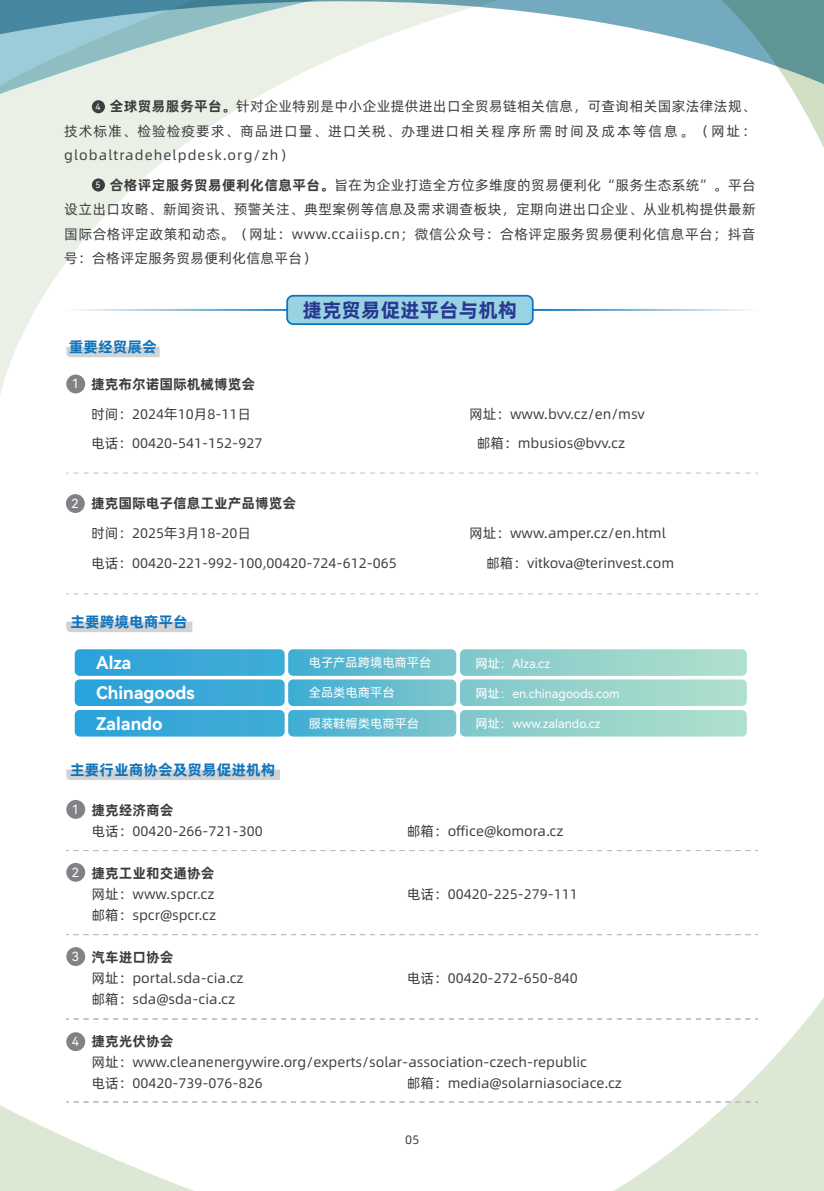
<style>
.page{position:relative;width:824px;height:1191px;background:#fff}
.page>*{position:absolute;margin:0;border:0;box-sizing:border-box;transform-origin:0 0}
.t1{font:700 19.78px "Alibaba Pu Hui Ti";color:#283890}
.t2{font:17.5px/30.1px "Harmony OS Sans SC Bold";color:#fff}
.t3{font:700 14.88px "Alibaba Pu Hui Ti";color:#1074bc}
.t4{font:13.83px/24.5px "Alibaba Pu Hui Ti";color:#3e3e3f;text-align:justify}
.t5{font:700 13.83px "Alibaba Pu Hui Ti";color:#3e3e3f}
.t6{font:12.6px "Harmony OS Sans SC";color:#fff}
.t7{font:12.25px "Harmony OS Sans SC";color:#fff}
.t8{font:12.25px "Alibaba Pu Hui Ti";color:#3e3e3f}
.t9{font:8.75px "Harmony OS Sans SC";color:#fff}
.s1{font-weight:700}
</style>
<div class="page">
<svg style="left:587px;top:999px;width:236px;height:192px"></svg>
<svg style="left:1px;top:94px;width:560px;height:300px"></svg>
<svg style="left:1px;top:91px;width:266px;height:3px"></svg>
<svg style="left:793px;top:91px;width:30px;height:55px"></svg>
<svg style="left:1px;top:0;width:822px;height:91px"></svg>
<svg style="left:0;top:0;width:1px;height:394px"></svg>
<hr style="left:61px;top:309px;width:697px;height:2px;background:#fff">
<div style="left:287px;top:296px;width:245px;height:28px;background:#99d3e2;border-radius:6px"></div>
<div style="left:286px;top:295px;width:247px;height:30px;border:2px solid #1074bc;border-radius:6px"></div>
<svg style="left:66px;top:347px;width:94px;height:10px"></svg>
<svg style="left:66px;top:473px;width:691px;height:1px"></svg>
<svg style="left:66px;top:593px;width:691px;height:1px"></svg>
<div style="left:66px;top:374px;width:19px;height:19px;background:#808285;border-radius:50%"></div>
<div style="left:66px;top:494px;width:19px;height:19px;background:#808285;border-radius:50%"></div>
<svg style="left:66px;top:621px;width:126px;height:11px"></svg>
<svg style="left:75px;top:649px;width:671px;height:87px;background:#7ac5d5"></svg>
<svg style="left:66px;top:769px;width:214px;height:11px;background:#d3d4d6"></svg>
<svg style="left:66px;top:850px;width:691px;height:1px"></svg>
<svg style="left:66px;top:934px;width:691px;height:1px"></svg>
<svg style="left:66px;top:1018px;width:691px;height:1px"></svg>
<svg style="left:0;top:1101px;width:757px;height:90px"></svg>
<div style="left:66px;top:800px;width:19px;height:19px;background:#808285;border-radius:50%"></div>
<div style="left:66px;top:947px;width:19px;height:19px;background:#808285;border-radius:50%"></div>
<div style="left:66px;top:863px;width:19px;height:18px;background:#808285;border-radius:50%"></div>
<div style="left:66px;top:1032px;width:19px;height:19px;background:#808285;border-radius:50%"></div>
<div style="left:92px;top:100px;width:13px;height:13px;background:#3e3e3f;border-radius:50%"></div>
<div style="left:92px;top:178px;width:13px;height:13px;background:#3e3e3f;border-radius:50%"></div>
<p class="t4" style="left:64px;top:93px;width:693px;text-indent:46px"><span class="s1">全球贸易服务平台。</span>针对企业特别是中小企业提供进出口全贸易链相关信息，可查询相关国家法律法规、技术标准、检验检疫要求、商品进口量、进口关税、办理进口相关程序所需时间及成本等信息。（网址：globaltradehelpdesk.org/zh）</p>
<p class="t4" style="left:64px;top:172px;width:693px;text-indent:46px"><span class="s1">合格评定服务贸易便利化信息平台。</span>旨在为企业打造全方位多维度的贸易便利化“服务生态系统”。平台设立出口攻略、新闻资讯、预警关注、典型案例等信息及需求调查板块，定期向进出口企业、从业机构提供最新国际合格评定政策和动态。（网址：www.ccaiisp.cn；微信公众号：合格评定服务贸易便利化信息平台；抖音号：合格评定服务贸易便利化信息平台）</p>
<p class="t9" style="left:96px;top:101px;width:6px">4</p>
<p class="t9" style="left:96px;top:179px;width:6px">5</p>
<h1 class="t1" style="left:302px;top:294px;width:216px">捷克贸易促进平台与机构</h1>
<p class="t3" style="left:69px;top:335px;width:89px">重要经贸展会</p>
<p class="t5" style="left:91px;top:373px;width:166px">捷克布尔诺国际机械博览会</p>
<p class="t4" style="left:91px;top:401px;width:161px">时间：2024年10月8-11日</p>
<p class="t4" style="left:469px;top:401px;width:177px">网址：www.bvv.cz/en/msv</p>
<p class="t4" style="left:91px;top:430px;width:173px">电话：00420-541-152-927</p>
<p class="t4" style="left:476px;top:430px;width:150px">邮箱：mbusios@bvv.cz</p>
<p class="t6" style="left:72px;top:375px;width:9px">1</p>
<p class="t6" style="left:71px;top:494px;width:9px">2</p>
<p class="t5" style="left:91px;top:492px;width:207px">捷克国际电子信息工业产品博览会</p>
<p class="t4" style="left:91px;top:520px;width:161px">时间：2025年3月18-20日</p>
<p class="t4" style="left:469px;top:520px;width:198px">网址：www.amper.cz/en.html</p>
<p class="t4" style="left:91px;top:549px;width:307px">电话：00420-221-992-100,00420-724-612-065</p>
<p class="t4" style="left:486px;top:549px;width:189px">邮箱：vitkova@terinvest.com</p>
<p class="t3" style="left:71px;top:610px;width:119px">主要跨境电商平台</p>
<p class="t2" style="left:96px;top:647px;width:100px">Alza<br>Chinagoods</p>
<p class="t7" style="left:475px;top:654px;width:76px">网址：Alza.cz</p>
<p class="t7" style="left:309px;top:654px;width:124px">电子产品跨境电商平台</p>
<p class="t7" style="left:309px;top:684px;width:87px">全品类电商平台</p>
<p class="t7" style="left:475px;top:685px;width:146px">网址：en.chinagoods.com</p>
<p class="t2" style="left:96px;top:708px;width:68px">Zalando</p>
<p class="t7" style="left:309px;top:715px;width:112px">服装鞋帽类电商平台</p>
<p class="t7" style="left:475px;top:715px;width:127px">网址：www.zalando.cz</p>
<p class="t3" style="left:70px;top:757px;width:207px">主要行业商协会及贸易促进机构</p>
<p class="t5" style="left:91px;top:798px;width:84px">捷克经济商会</p>
<p class="t4" style="left:91px;top:817px;width:173px">电话：00420-266-721-300</p>
<p class="t4" style="left:406px;top:817px;width:158px">邮箱：office@komora.cz</p>
<p class="t5" style="left:91px;top:861px;width:125px">捷克工业和交通协会</p>
<p class="t4" style="left:91px;top:880px;width:124px">网址：www.spcr.cz</p>
<p class="t4" style="left:406px;top:880px;width:173px">电话：00420-225-279-111</p>
<p class="t4" style="left:91px;top:901px;width:126px">邮箱：spcr@spcr.cz</p>
<p class="t5" style="left:91px;top:945px;width:84px">汽车进口协会</p>
<p class="t4" style="left:91px;top:964px;width:154px">网址：portal.sda-cia.cz</p>
<p class="t4" style="left:406px;top:964px;width:173px">电话：00420-272-650-840</p>
<p class="t4" style="left:91px;top:985px;width:145px">邮箱：sda@sda-cia.cz</p>
<p class="t5" style="left:91px;top:1029px;width:84px">捷克光伏协会</p>
<p class="t4" style="left:91px;top:1050px;width:497px;line-height:21px">网址：www.cleanenergywire.org/experts/solar-association-czech-republic电话：00420-739-076-826</p>
<p class="t6" style="left:72px;top:800px;width:9px">1</p>
<p class="t6" style="left:72px;top:863px;width:9px">2</p>
<p class="t6" style="left:72px;top:947px;width:9px">3</p>
<p class="t6" style="left:72px;top:1032px;width:9px">4</p>
<p class="t4" style="left:406px;top:1069px;width:217px">邮箱：media@solarniasociace.cz</p>
<p class="t8" style="left:405px;top:1130px;width:15px">05</p>
</div>
